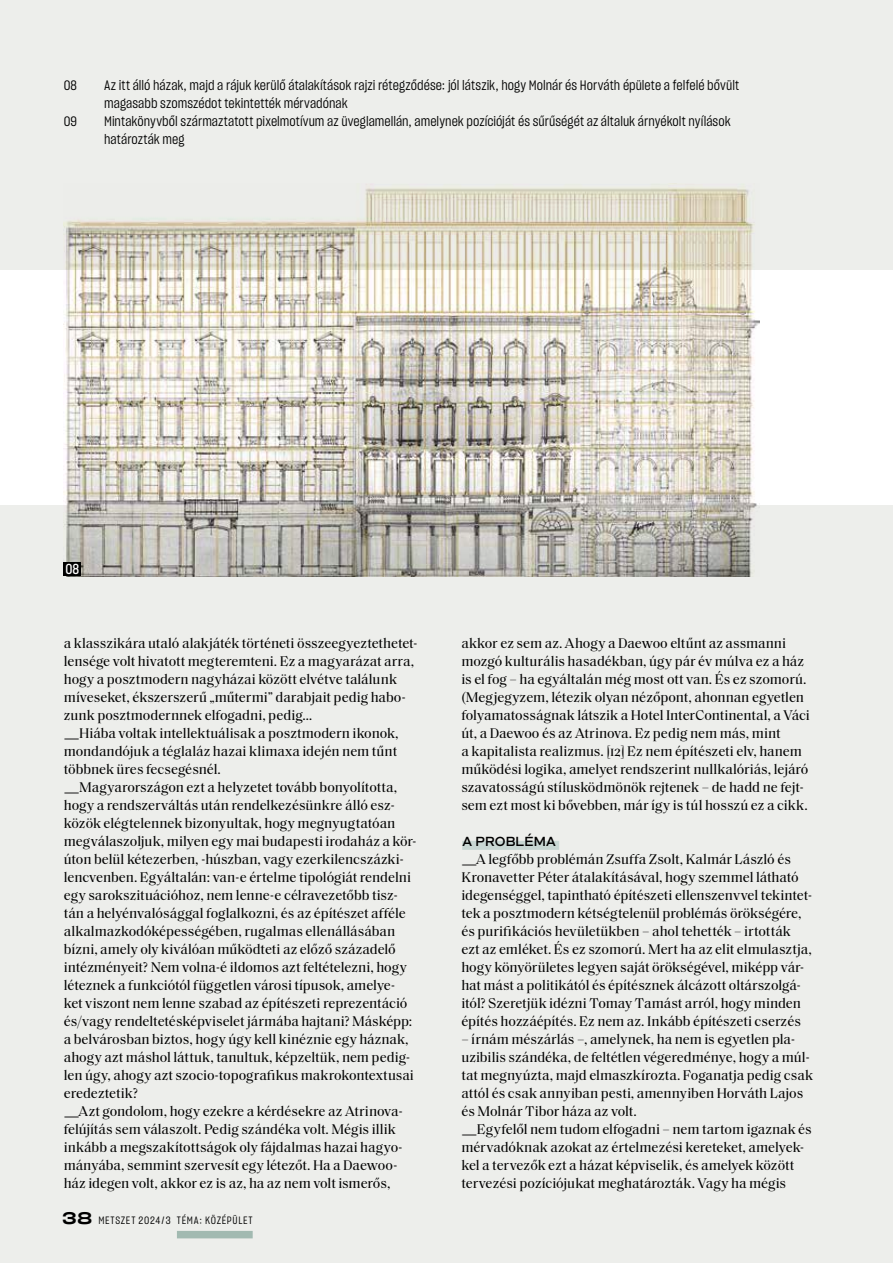
<style>
.page{position:relative;width:893px;height:1263px;background:#edeeeb}
.page>*{position:absolute;margin:0;border:0;box-sizing:border-box;transform-origin:0 0}
.t1{font:14.25px/18px "Saol Text";letter-spacing:-.005em;color:#000}
.t2{font:14.25px "Sharp Grotesk Medium 15";color:#fff}
.t3{font:13.5px/18px "Sharp Grotesk Book 15";letter-spacing:.005em;color:#000}
.t4{font:700 13.5px "Mid Century Sans Sm";color:#000}
.t5{font:10.5px "Sharp Grotesk Book 15";letter-spacing:.065em;color:#000}
.s1{font-family:"Mid Century Sans"}
.s2{font-family:"Sharp Grotesk Medium 25";font-size:16.5px}
</style>
<div class="page">
<div style="left:0;top:270px;width:893px;height:234px;background:#fff"></div>
<div style="left:462px;top:841px;width:97px;height:9px;background:#c8d7d3"></div>
<img style="left:64px;top:183px;width:696px;height:393px">
<div style="left:64px;top:562px;width:17px;height:14px;background:#000"></div>
<div style="left:177px;top:1231px;width:76px;height:7px;background:#a2bab1"></div>
<p class="t3" style="left:64px;top:76px;width:15px">08</p>
<p class="t3" style="left:104px;top:76px;width:637px">Az itt álló házak, majd a rájuk kerülő átalakítások rajzi rétegződése: jól látszik, hogy Molnár és Horváth épülete a felfelé bővült magasabb szomszédot tekintették mérvadónak</p>
<p class="t3" style="left:64px;top:112px;width:15px">09</p>
<p class="t3" style="left:104px;top:112px;width:628px">Mintakönyvből származtatott pixelmotívum az üveglamellán, amelynek pozícióját és sűrűségét az általuk árnyékolt nyílások határozták meg</p>
<p class="t2" style="left:65px;top:559px;width:15px">08</p>
<p class="t1" style="left:64px;top:633px;width:355px">a klasszikára utaló alakjáték történeti összeegyeztethetet&shy;lensége volt hivatott megteremteni. Ez a magyarázat arra, hogy a posztmodern nagyházai között elvétve találunk míveseket, ékszerszerű „műtermi” darabjait pedig habo&shy;zunk posztmodernnek elfogadni, pedig…<br><span class="s1">—</span>Hiába voltak intellektuálisak a posztmodern ikonok, mondandójuk a téglaláz hazai klimaxa idején nem tűnt többnek üres fecsegésnél.<br><span class="s1">—</span>Magyarországon ezt a helyzetet tovább bonyolította, hogy a rendszerváltás után rendelkezésünkre álló esz&shy;közök elégtelennek bizonyultak, hogy megnyugtatóan megválaszoljuk, milyen egy mai budapesti irodaház a kör&shy;úton belül kétezerben, -húszban, vagy ezerkilencszázki&shy;lencvenben. Egyáltalán: van-e értelme tipológiát rendelni egy sarokszituációhoz, nem lenne-e célravezetőbb tisz&shy;tán a helyénvalósággal foglalkozni, és az építészet afféle alkalmazkodóképességében, rugalmas ellenállásában bízni, amely oly kiválóan működteti az előző századelő intézményeit? Nem volna-é ildomos azt feltételezni, hogy léteznek a funkciótól független városi típusok, amelye&shy;ket viszont nem lenne szabad az építészeti reprezentáció és/vagy rendeltetésképviselet jármába hajtani? Másképp: a belvárosban biztos, hogy úgy kell kinéznie egy háznak, ahogy azt máshol láttuk, tanultuk, képzeltük, nem pedig&shy;len úgy, ahogy azt szocio-topografikus makrokontextusai eredeztetik?<br><span class="s1">—</span>Azt gondolom, hogy ezekre a kérdésekre az Atrinova&shy;felújítás sem válaszolt. Pedig szándéka volt. Mégis illik inkább a megszakítottságok oly fájdalmas hazai hagyo&shy;mányába, semmint szervesít egy létezőt. Ha a Daewoo&shy;ház idegen volt, akkor ez is az, ha az nem volt ismerős,</p>
<p class="t1" style="left:461px;top:633px;width:350px">akkor ez sem az. Ahogy a Daewoo eltűnt az assmanni mozgó kulturális hasadékban, úgy pár év múlva ez a ház is el fog – ha egyáltalán még most ott van. És ez szomorú. (Megjegyzem, létezik olyan nézőpont, ahonnan egyetlen folyamatosságnak látszik a Hotel InterContinental, a Váci út, a Daewoo és az Atrinova. Ez pedig nem más, mint<br>a kapitalista realizmus. [12] Ez nem építészeti elv, hanem működési logika, amelyet rendszerint nullkalóriás, lejáró szavatosságú stílusködmönök rejtenek – de hadd ne fejt&shy;sem ezt most ki bővebben, már így is túl hosszú ez a cikk.</p>
<p class="t4" style="left:462px;top:833px;width:96px">A PROBLÉMA</p>
<p class="t1" style="left:461px;top:849px;width:352px"><span class="s1">—</span>A legfőbb problémán Zsuffa Zsolt, Kalmár László és Kronavetter Péter átalakításával, hogy szemmel látható idegenséggel, tapintható építészeti ellenszenvvel tekintet&shy;tek a posztmodern kétségtelenül problémás örökségére, és purifikációs hevületükben – ahol tehették – irtották ezt az emléket. És ez szomorú. Mert ha az elit elmulasztja, hogy könyörületes legyen saját örökségével, miképp vár&shy;hat mást a politikától és építésznek álcázott oltárszolgá&shy;itól? Szeretjük idézni Tomay Tamást arról, hogy minden építés hozzáépítés. Ez nem az. Inkább építészeti cserzés</p>
<p class="t1" style="left:461px;top:1029px;width:353px">– írnám mészárlás –, amelynek, ha nem is egyetlen pla&shy;uzibilis szándéka, de feltétlen végeredménye, hogy a múl&shy;tat megnyúzta, majd elmaszkírozta. Foganatja pedig csak attól és csak annyiban pesti, amennyiben Horváth Lajos és Molnár Tibor háza az volt.<br><span class="s1">—</span>Egyfelől nem tudom elfogadni – nem tartom igaznak és mérvadóknak azokat az értelmezési kereteket, amelyek&shy;kel a tervezők ezt a házat képviselik, és amelyek között tervezési pozíciójukat meghatározták. Vagy ha mégis</p>
<p class="t5" style="left:62px;top:1213px;width:192px"><span class="s2">38</span> METSZET 2024/3 TÉMA: KÖZÉPÜLET</p>
</div>
